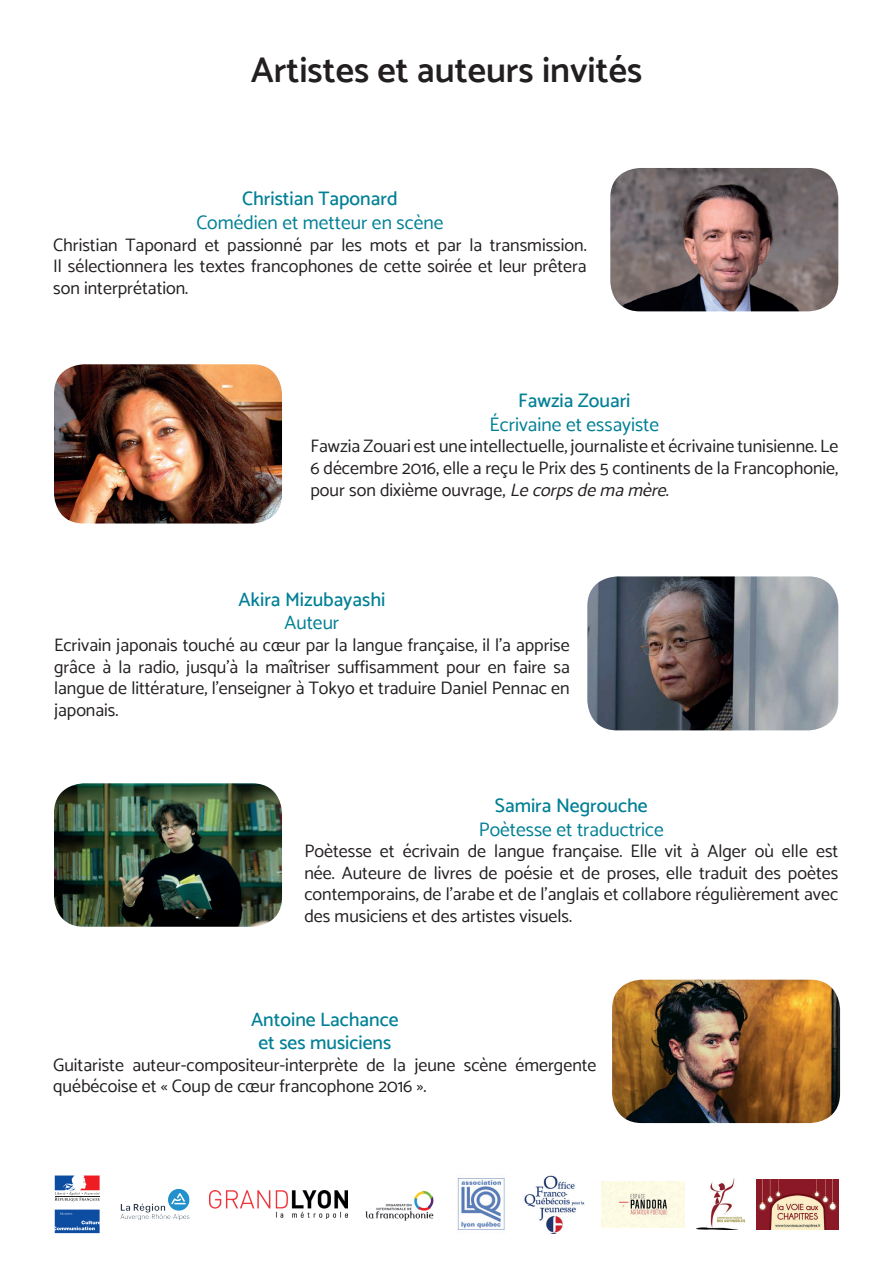
<style>
.page{position:relative;width:893px;height:1263px;background:#fff}
.page>*{position:absolute;margin:0;border:0;box-sizing:border-box;transform-origin:0 0}
.t1{font:600 36px "Catamaran";color:#231f20}
.t2{font:500 19.5px/23.4px "Catamaran";color:#008095;text-align:center}
.t3{font:19.5px "Catamaran";color:#008095}
.t4{font:18px/21.6px "Catamaran";color:#231f20;text-align:justify}
.s1{font-style:italic}
</style>
<div class="page">
<img style="left:54px;top:364px;width:228px;height:159px">
<img style="left:587px;top:576px;width:251px;height:154px">
<img style="left:54px;top:783px;width:228px;height:144px">
<img style="left:612px;top:980px;width:228px;height:143px">
<img style="left:610px;top:168px;width:228px;height:143px">
<img style="left:756px;top:1179px;width:83px;height:50px">
<img style="left:601px;top:1181px;width:83px;height:46px">
<img style="left:524px;top:1175px;width:61px;height:59px">
<img style="left:457px;top:1178px;width:48px;height:52px">
<img style="left:120px;top:1188px;width:70px;height:33px">
<svg style="left:55px;top:1209px;width:45px;height:24px"></svg>
<svg style="left:55px;top:1175px;width:45px;height:26px"></svg>
<img style="left:696px;top:1179px;width:48px;height:51px">
<img style="left:209px;top:1190px;width:138px;height:28px">
<img style="left:365px;top:1190px;width:69px;height:31px">
<h1 class="t1" style="left:251px;top:48px;width:393px">Artistes et auteurs invités</h1>
<p class="t2" style="left:242px;top:187px;width:157px">Christian Taponard</p>
<p class="t3" style="left:196px;top:211px;width:248px">Comédien et metteur en scène</p>
<p class="t4" style="left:53px;top:233px;width:535px">Christian Taponard et passionné par les mots et par la transmission.<br>Il sélectionnera les textes francophones de cette soirée et leur prêtera son interprétation.</p>
<p class="t2" style="left:518px;top:389px;width:114px">Fawzia Zouari</p>
<p class="t3" style="left:490px;top:413px;width:171px">Écrivaine et essayiste</p>
<p class="t4" style="left:310px;top:435px;width:529px">Fawzia Zouari est une intellectuelle, journaliste et écrivaine tunisienne. Le 6 décembre 2016, elle a reçu le Prix des 5 continents de la Francophonie, pour son dixième ouvrage, <span class="s1">Lecorpsdemamère</span>.</p>
<p class="t2" style="left:238px;top:588px;width:148px">Akira Mizubayashi</p>
<p class="t3" style="left:284px;top:611px;width:56px">Auteur</p>
<p class="t4" style="left:54px;top:634px;width:517px">Ecrivain japonais touché au cœur par la langue française, il l’a apprise grâce à la radio, jusqu’à la maîtriser suffisamment pour en faire sa langue de littérature, l’enseigner à Tokyo et traduire Daniel Pennac en japonais.</p>
<p class="t2" style="left:495px;top:794px;width:154px">Samira Negrouche</p>
<p class="t3" style="left:479px;top:817px;width:187px">Poètesse et traductrice</p>
<p class="t4" style="left:304px;top:840px;width:535px">Poètesse et écrivain de langue française. Elle vit à Alger où elle est née. Auteure de livres de poésie et de proses, elle traduit des poètes contemporains, de l’arabe et de l’anglais et collabore régulièrement avec des musiciens et des artistes visuels.</p>
<p class="t2" style="left:251px;top:1007px;width:149px">Antoine Lachance et ses musiciens</p>
<p class="t4" style="left:53px;top:1053px;width:545px">Guitariste auteur-compositeur-interprète de la jeune scène émergente québécoise et « Coup de cœur francophone 2016 ».</p>
</div>
